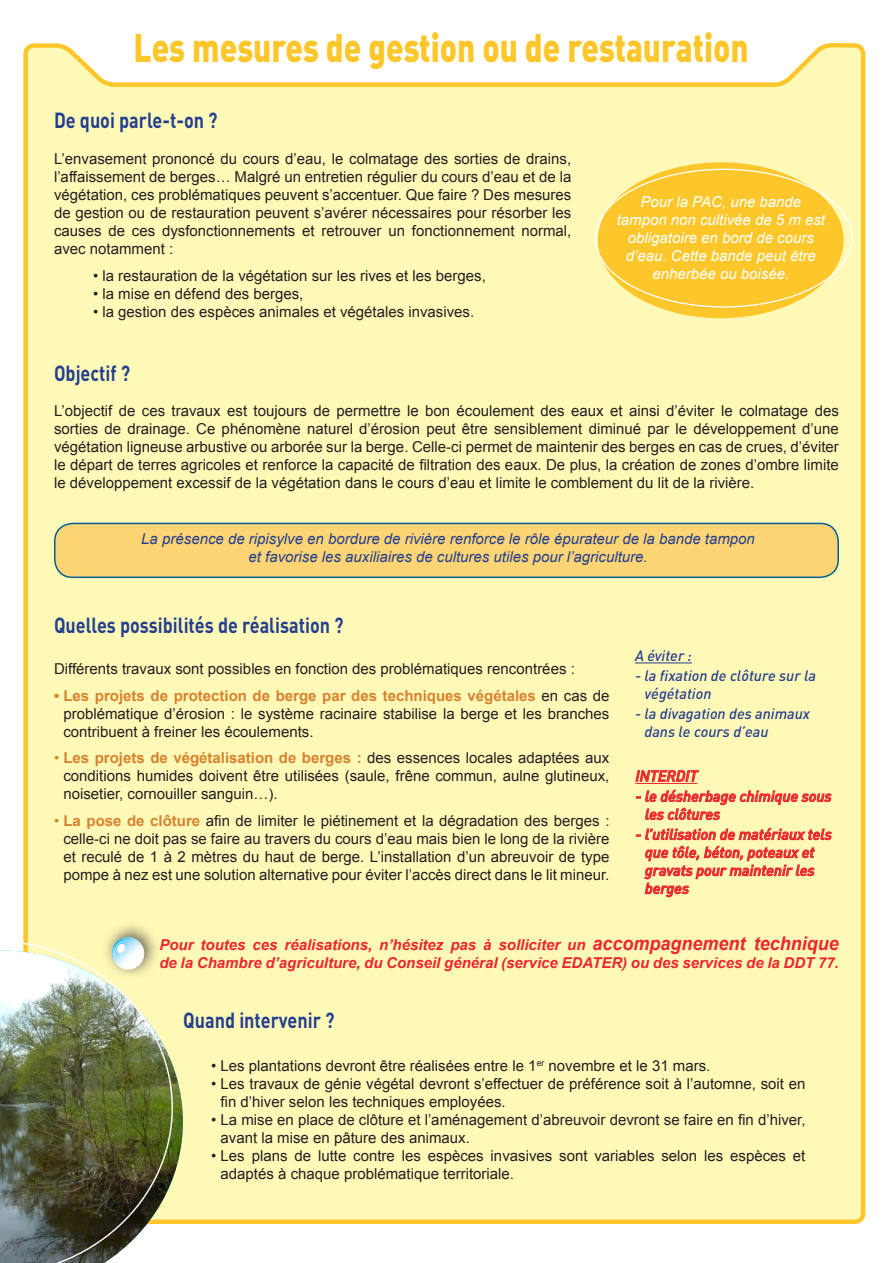
<style>
.page{position:relative;width:893px;height:1263px;background:#fff}
.page>*{position:absolute;margin:0;border:0;box-sizing:border-box;transform-origin:0 0}
.titre{font:39.3px "DIN Black Alternate";color:#fdc72b;scale:.8 1}
.soustitre{font:700 21.6px "DIN";color:#253f8e;scale:.83 1}
.texte_normal{font:15px/18px "Arial";color:#231f20;text-align:justify}
.texte_normal-2{font:italic 700 15px/18px "Arial";color:#eb272c}
.t1{font:italic 15px/18px "Arial";color:#253f8e;text-align:center}
.t2{font:italic 500 15px/18px "DIN";color:#eb272c}
.t3{font:italic 15px/18px "Arial";color:#fff;text-align:center}
.t4{font:italic 500 15px/18px "DIN";color:#253f8e}
.s1{font-size:18.9px}
.s2{font-weight:700;color:#d6822e}
.s3{color:#d6822e}
</style>
<div class="page">
<div style="left:23px;top:42px;width:843px;height:1182px;background:#fff9b8"></div>
<img style="left:173px;top:950px;width:10px;height:274px">
<img style="left:0;top:940px;width:173px;height:323px">
<div style="left:598px;top:162px;width:246px;height:156px;background:#fdc72b;border-radius:50%"></div>
<div style="left:55px;top:523px;width:783px;height:54px;background:#fdd574;border-radius:18px"></div>
<div style="left:54px;top:523px;width:785px;height:55px;border:2px solid #015e96;border-radius:18px"></div>
<hr style="left:635px;top:662px;width:57px;height:1px;background:#253f8e">
<hr style="left:635px;top:783px;width:62px;height:1px;background:#eb272c">
<svg style="left:636px;top:770px;width:63px;height:12px"></svg>
<svg style="left:636px;top:790px;width:196px;height:30px;background:#fac797"></svg>
<svg style="left:636px;top:828px;width:196px;height:69px;background:#facb99"></svg>
<div style="left:100px;top:919px;width:60px;height:60px;background:#231f20;opacity:.75"></div>
<svg style="left:104px;top:930px;width:48px;height:47px"></svg>
<p class="titre" style="left:134px;top:22px;width:771px">Les mesures de gestion ou de restauration</p>
<p class="soustitre" style="left:54px;top:106px;width:199px">De quoi parle-t-on ?</p>
<p class="texte_normal" style="left:54px;top:150px;width:519px">L’envasement prononcé du cours d’eau, le colmatage des sorties de drains, l’affaissement de berges… Malgré un entretien régulier du cours d’eau et de la végétation, ces problématiques peuvent s’accentuer. Que faire ? Des mesures de gestion ou de restauration peuvent s’avérer nécessaires pour résorber les causes de ces dysfonctionnements et retrouver un fonctionnement normal, avec notamment :</p>
<p class="texte_normal" style="left:93px;top:266px;width:394px">• la restauration de la végétation sur les rives et les berges,</p>
<p class="texte_normal" style="left:93px;top:284px;width:212px">• la mise en défend des berges,</p>
<p class="texte_normal" style="left:93px;top:302px;width:383px">• la gestion des espèces animales et végétales invasives.</p>
<p class="t3" style="left:617px;top:192px;width:210px">Pour la PAC, une bande tampon non cultivée de 5 m est obligatoire en bord de cours d’eau. Cette bande peut être enherbée ou boisée.</p>
<p class="soustitre" style="left:54px;top:359px;width:93px">Objectif ?</p>
<p class="texte_normal" style="left:54px;top:402px;width:786px">L’objectif de ces travaux est toujours de permettre le bon écoulement des eaux et ainsi d’éviter le colmatage des sorties de drainage. Ce phénomène naturel d’érosion peut être sensiblement diminué par le développement d’une végétation ligneuse arbustive ou arborée sur la berge. Celle-ci permet de maintenir des berges en cas de crues, d’éviter le départ de terres agricoles et renforce la capacité de filtration des eaux. De plus, la création de zones d’ombre limite le développement excessif de la végétation dans le cours d’eau et limite le comblement du lit de la rivière.</p>
<p class="t1" style="left:141px;top:530px;width:615px">La présence de ripisylve en bordure de rivière renforce le rôle épurateur de la bande tampon et favorise les auxiliaires de cultures utiles pour l’agriculture.</p>
<p class="soustitre" style="left:54px;top:611px;width:350px">Quelles possibilités de réalisation ?</p>
<p class="t4" style="left:635px;top:646px;width:58px">A éviter :</p>
<p class="t4" style="left:644px;top:666px;width:173px;text-indent:-9px">- la fixation de clôture sur la végétation</p>
<p class="t4" style="left:644px;top:704px;width:167px;text-indent:-9px">- la divagation des animaux dans le cours d’eau</p>
<p class="t2" style="left:635px;top:766px;width:64px">INTERDIT</p>
<p class="t2" style="left:645px;top:787px;width:188px;text-indent:-9px">- le désherbage chimique sous les clôtures</p>
<p class="t2" style="left:645px;top:825px;width:188px;text-indent:-9px">- l’utilisation de matériaux tels que tôle, béton, poteaux et gravats pour maintenir les berges</p>
<p class="texte_normal-2" style="left:159px;top:936px;width:681px">Pour toutes ces réalisations, n’hésitez pas à solliciter un <span class="s1">accompagnement technique </span>de la Chambre d’agriculture, du Conseil général (service EDATER) ou des services de la DDT 77.</p>
<p class="texte_normal" style="left:54px;top:660px;width:522px">Différents travaux sont possibles en fonction des problématiques rencontrées :</p>
<p class="texte_normal" style="left:63px;top:687px;width:548px;text-indent:-9px"><span class="s2">• Les projets de protection de berge par des techniques végétales</span> en cas de problématique d’érosion : le système racinaire stabilise la berge et les branches contribuent à freiner les écoulements.</p>
<p class="texte_normal" style="left:63px;top:749px;width:548px;text-indent:-9px"><span class="s3">•</span> <span class="s2">Les projets de végétalisation de berges :</span> des essences locales adaptées aux conditions humides doivent être utilisées (saule, frêne commun, aulne glutineux, noisetier, cornouiller sanguin…).</p>
<p class="texte_normal" style="left:63px;top:812px;width:548px;text-indent:-9px"><span class="s3">•</span> <span class="s2">La pose de clôture</span> afin de limiter le piétinement et la dégradation des berges : celle-ci ne doit pas se faire au travers du cours d’eau mais bien le long de la rivière et reculé de 1 à 2 mètres du haut de berge. L’installation d’un abreuvoir de type pompe à nez est une solution alternative pour éviter l’accès direct dans le lit mineur.</p>
<p class="soustitre" style="left:183px;top:1006px;width:184px">Quand intervenir ?</p>
<p class="texte_normal" style="left:211px;top:1057px;width:501px">• Les plantations devront être réalisées entre le 1<sup>er</sup> novembre et le 31 mars.</p>
<p class="texte_normal" style="left:221px;top:1075px;width:586px;text-indent:-9px">• Les travaux de génie végétal devront s’effectuer de préférence soit à l’automne, soit en fin d’hiver selon les techniques employées.</p>
<p class="texte_normal" style="left:221px;top:1111px;width:586px;text-indent:-9px">• La mise en place de clôture et l’aménagement d’abreuvoir devront se faire en fin d’hiver, avant la mise en pâture des animaux.</p>
<p class="texte_normal" style="left:221px;top:1147px;width:586px;text-indent:-9px">• Les plans de lutte contre les espèces invasives sont variables selon les espèces et adaptés à chaque problématique territoriale.</p>
</div>
